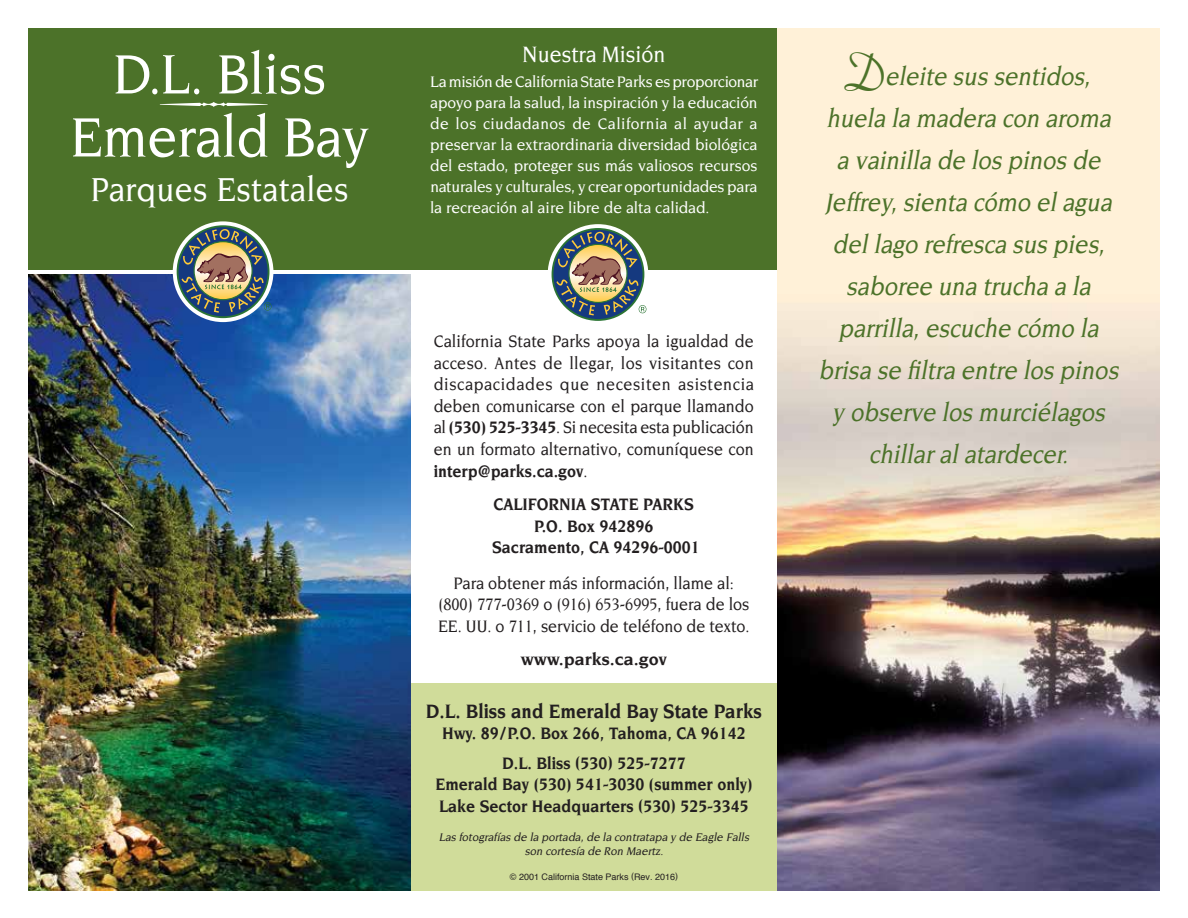
<style>
.page{position:relative;width:1188px;height:918px;background:#fff}
.page>*{position:absolute;margin:0;border:0;box-sizing:border-box;transform-origin:0 0}
.t1{font:500 60px "Novarese";letter-spacing:-.005em;color:#fff;scale:.9 1}
.t2{font:500 36px "Novarese";letter-spacing:.01em;color:#fff;scale:.9 1}
.t3{font:italic 500 27px/42px "Novarese";color:#4c7229;text-align:center;scale:.89 1}
.t4{font:500 24px "Novarese";color:#fff;scale:.9 1}
.t5{font:700 21px "Novarese";color:#231f20;scale:.9 1}
.t6{font:500 18px/21.6px "Novarese";color:#231f20;text-align:justify;scale:.9 1}
.t7{font:700 18px/21.6px "Novarese";color:#231f20;text-align:center;scale:.9 1}
.t8{font:700 18px "Novarese";color:#231f20}
.t9{font:500 16.5px/21px "Novarese";color:#fff;text-align:justify;scale:.95 1}
.t10{font:italic 500 12px/14.4px "Novarese";color:#231f20;text-align:center;scale:.95 1}
.t11{font:9px "Helvetica";color:#231f20}
.s1{font-weight:700}
.s2{font-family:"Ribbon 131 BT";font-weight:700;font-style:normal;font-size:54px}
</style>
<div class="page">
<div style="left:402px;top:684px;width:384px;height:207px;background:#d0dc9a"></div>
<div style="left:405px;top:28px;width:372px;height:242px;background:#4c7229"></div>
<div style="left:28px;top:28px;width:383px;height:242px;background:#4c7229"></div>
<img style="left:28px;top:274px;width:383px;height:617px">
<img style="left:777px;top:28px;width:383px;height:863px">
<svg style="left:173px;top:221px;width:100px;height:101px"></svg>
<svg style="left:179px;top:227px;width:93px;height:89px;background:#777f7a"></svg>
<svg style="left:548px;top:224px;width:100px;height:101px"></svg>
<svg style="left:553px;top:230px;width:93px;height:89px;background:#82887e"></svg>
<h1 class="t1" style="left:113px;top:41px;width:239px">D.L. Bliss</h1>
<h1 class="t1" style="left:70px;top:104px;width:333px">Emerald Bay</h1>
<h1 class="t2" style="left:90px;top:170px;width:288px">Parques Estatales</h1>
<h2 class="t4" style="left:522px;top:41px;width:161px">Nuestra Misión</h2>
<p class="t9" style="left:430px;top:71px;width:347px">La misión de California State Parks es proporcionar apoyo para la salud, la inspiración y la educación de los ciudadanos de California al ayudar a preservar la extraordinaria diversidad biológica del estado, proteger sus más valiosos recursos naturales y culturales, y crear oportunidades para la recreación al aire libre de alta calidad.</p>
<p class="t6" style="left:434px;top:330px;width:357px">California State Parks apoya la igualdad de acceso. Antes de llegar, los visitantes con discapacidades que necesiten asistencia deben comunicarse con el parque llamando al <span class="s1">(530) 525-3345</span>. Si necesita esta publicación en un formato alternativo, comuníquese con <span class="s1">interp@parks.ca.gov</span>.</p>
<p class="t7" style="left:492px;top:493px;width:233px">CALIFORNIA STATE PARKS<br>P.O. Box 942896<br>Sacramento, CA 94296-0001</p>
<p class="t6" style="left:438px;top:572px;width:348px;text-align:center">Para obtener más información, llame al: (800) 777-0369 o (916) 653-6995, fuera de los<br>EE. UU. o 711, servicio de teléfono de texto.</p>
<p class="t8" style="left:521px;top:649px;width:148px">www.parks.ca.gov</p>
<p class="t5" style="left:426px;top:699px;width:375px">D.L. Bliss and Emerald Bay State Parks</p>
<p class="t7" style="left:442px;top:719px;width:339px;line-height:29.4px">Hwy. 89 / P.O. Box 266, Tahoma, CA 96142<br>D.L. Bliss (530) 525-7277</p>
<p class="t7" style="left:436px;top:774px;width:354px;text-align:left">Emerald Bay (530) 541-3030 (summer only)<br>Lake Sector Headquarters (530) 525-3345</p>
<p class="t10" style="left:439px;top:830px;width:331px">Las fotografías de la portada,de la contratapa y de Eagle Falls son cortesía de Ron Maertz.</p>
<p class="t11" style="left:510px;top:871px;width:170px">© 2001 California State Parks (Rev. 2016)</p>
<p class="t3" style="left:819px;top:55px;width:344px"><span class="s2">D</span>eleite sus sentidos, huela la madera con aroma a vainilla de los pinos de<br>Jeffrey,sienta cómo elagua dellago refresca sus pies, saboree una trucha a la parrilla,escuche cómo la brisa se filtra entre los pinos y observe los murciélagos chillaralatardecer.</p>
</div>
